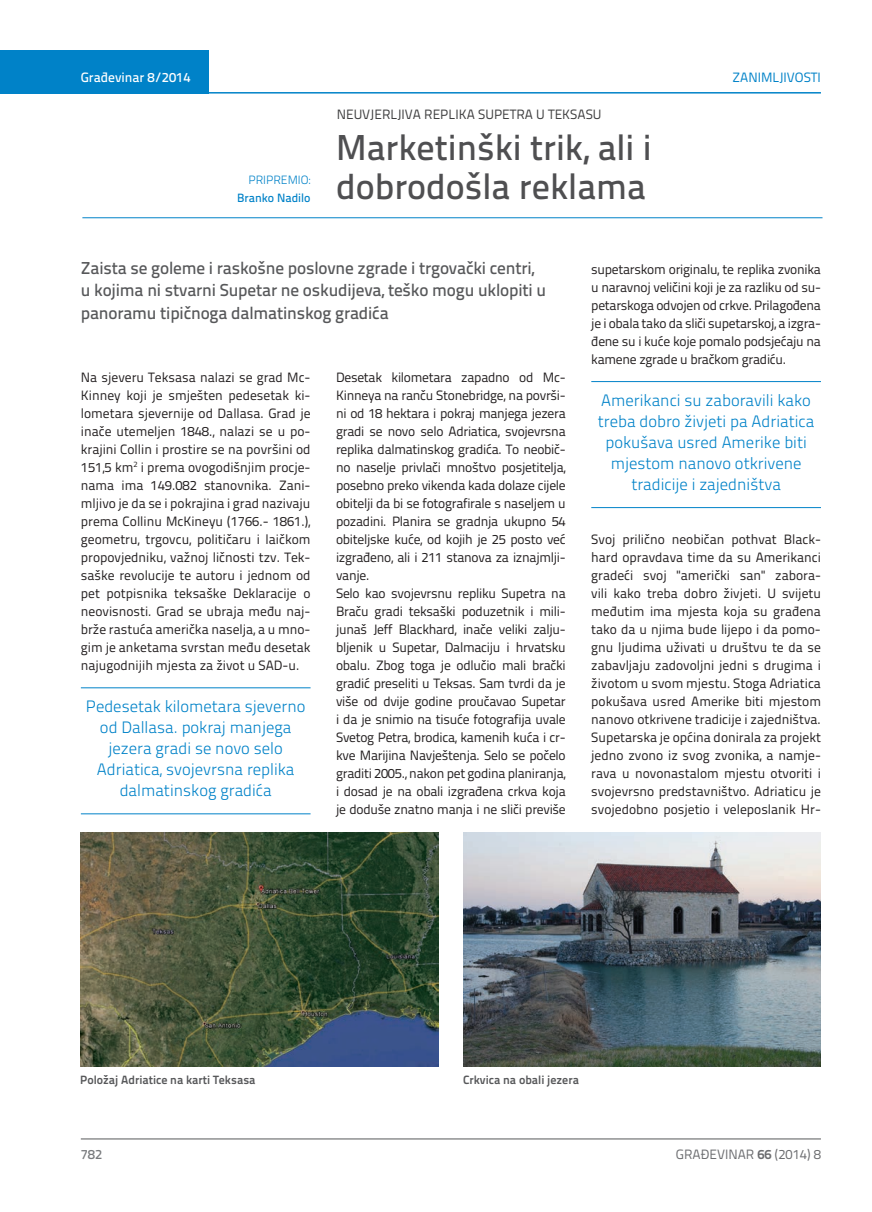
<style>
.page{position:relative;width:872px;height:1212px;background:#fff}
.page>*{position:absolute;margin:0;border:0;box-sizing:border-box;transform-origin:0 0}
.t1{font:500 36px/39px "Titillium Text 22 L";color:#4f4f51}
.t2{font:500 17.25px/22.5px "Titillium Text 22 L";letter-spacing:-.01em;color:#57585a}
.t3{font:300 16.5px/21px "Titillium Text 22 L";color:#0082c8;text-align:center}
.t4{font:13.5px/18px "Titillium Text 22 L";letter-spacing:-.02em;color:#231f20;text-align:justify}
.t5{font:13.5px "Titillium Text 22 L";color:#3e3e3f}
.t6{font:13.5px "Titillium Text 22 L";color:#6c6d70}
.t7{font:500 13.5px "Titillium Text 22 L";color:#fff}
.t8{font:13.5px "Titillium Text 22 L";color:#0082c8}
.t9{font:500 13.5px "Titillium Text 22 L";color:#787a7d}
.t10{font:700 12px "Titillium Text 22 L";color:#57585a}
.t11{font:500 12px "Titillium Text 22 L";color:#0082c8}
.t12{font:300 12px "Titillium Text 22 L";color:#0082c8}
.s1{font-weight:700}
</style>
<div class="page">
<hr style="left:81px;top:1139px;width:740px;height:1px;background:#57585a">
<div style="left:0;top:50px;width:208px;height:44px;background:#0082c8"></div>
<hr style="left:0;top:92px;width:821px;height:2px;background:#0082c8">
<hr style="left:591px;top:381px;width:230px;height:1px;background:#0082c8">
<hr style="left:591px;top:507px;width:230px;height:1px;background:#0082c8">
<hr style="left:82px;top:217px;width:740px;height:1px;background:#0082c8">
<hr style="left:81px;top:687px;width:229px;height:1px;background:#0082c8">
<hr style="left:81px;top:813px;width:229px;height:1px;background:#0082c8">
<img style="left:80px;top:832px;width:358px;height:234px">
<img style="left:463px;top:832px;width:358px;height:234px">
<p class="t7" style="left:81px;top:67px;width:111px">Građevinar 8/2014</p>
<p class="t8" style="left:732px;top:68px;width:90px">ZANIMLJIVOSTI</p>
<p class="t12" style="left:248px;top:171px;width:64px">PRIPREMIO:</p>
<p class="t11" style="left:237px;top:188px;width:75px">Branko Nadilo</p>
<p class="t5" style="left:337px;top:105px;width:266px">NEUVJERLJIVA REPLIKA SUPETRA U TEKSASU</p>
<h1 class="t1" style="left:336px;top:126px;width:317px">Marketinški trik, ali i dobrodošla reklama</h1>
<p class="t2" style="left:81px;top:255px;width:467px">Zaista se goleme i raskošne poslovne zgrade i trgovački centri, u kojima ni stvarni Supetar ne oskudijeva, teško mogu uklopiti u panoramu tipičnoga dalmatinskog gradića</p>
<p class="t4" style="left:81px;top:367px;width:231px">Na sjeveru Teksasa nalazi se grad Mc-Kinney koji je smješten pedesetak ki&shy;lometara sjevernije od Dallasa. Grad je inače utemeljen 1848., nalazi se u po&shy;krajini Collin i prostire se na površini od 151,5 km<sup>2</sup> i prema ovogodišnjim procje&shy;nama ima 149.082 stanovnika. Zani&shy;mljivo je da se i pokrajina i grad nazivaju prema Collinu McKineyu (1766.- 1861.), geometru, trgovcu, političaru i laičkom propovjedniku, važnoj ličnosti tzv. Tek&shy;saške revolucije te autoru i jednom od pet potpisnika teksaške Deklaracije o neovisnosti. Grad se ubraja među naj&shy;brže rastuća američka naselja, a u mno&shy;gim je anketama svrstan među desetak najugodnijih mjesta za život u SAD-u.</p>
<p class="t3" style="left:86px;top:695px;width:221px">Pedesetak kilometara sjeverno od Dallasa. pokraj manjega jezera gradi se novo selo<br>Adriatica, svojevrsna replika dalmatinskog gradića</p>
<p class="t4" style="left:336px;top:367px;width:231px;text-align:left">Desetak kilometara zapadno od Mc-Kinneya na ranču Stonebridge, na površi&shy;ni od 18 hektara i pokraj manjega jezera gradi se novo selo Adriatica, svojevrsna replika dalmatinskog gradića. To neobič&shy;no naselje privlači mnoštvo posjetitelja, posebno preko vikenda kada dolaze cijele obitelji da bi se fotografirale s naseljem u pozadini. Planira se gradnja ukupno 54 obiteljske kuće, od kojih je 25 posto već izgrađeno, ali i 211 stanova za iznajmlji&shy;vanje.<br>Selo kao svojevrsnu repliku Supetra na Braču gradi teksaški poduzetnik i mili&shy;junaš Jeff Blackhard, inače veliki zalju&shy;bljenik u Supetar, Dalmaciju i hrvatsku obalu. Zbog toga je odlučio mali brački gradić preseliti u Teksas. Sam tvrdi da je više od dvije godine proučavao Supetar i da je snimio na tisuće fotografija uvale Svetog Petra, brodica, kamenih kuća i cr&shy;kve Marijina Navještenja. Selo se počelo graditi 2005., nakon pet godina planiranja, i dosad je na obali izgrađena crkva koja je doduše znatno manja i ne sliči previše</p>
<p class="t4" style="left:591px;top:259px;width:231px">supetarskom originalu, te replika zvonika u naravnoj veličini koji je za razliku od su&shy;petarskoga odvojen od crkve. Prilagođena je i obala tako da sliči supetarskoj, a izgra&shy;đene su i kuće koje pomalo podsjećaju na kamene zgrade u bračkom gradiću.</p>
<p class="t3" style="left:598px;top:389px;width:218px">Amerikanci su zaboravili kako treba dobro živjeti pa Adriatica pokušava usred Amerike biti mjestom nanovo otkrivene tradicije i zajedništva</p>
<p class="t4" style="left:591px;top:529px;width:231px">Svoj prilično neobičan pothvat Black&shy;hard opravdava time da su Amerikanci gradeći svoj "američki san" zabora&shy;vili kako treba dobro živjeti. U svijetu međutim ima mjesta koja su građena tako da u njima bude lijepo i da pomo&shy;gnu ljudima uživati u društvu te da se zabavljaju zadovoljni jedni s drugima i životom u svom mjestu. Stoga Adriatica pokušava usred Amerike biti mjestom nanovo otkrivene tradicije i zajedništva.<br>Supetarska je općina donirala za projekt jedno zvono iz svog zvonika, a namje&shy;rava u novonastalom mjestu otvoriti i svojevrsno predstavništvo. Adriaticu je svojedobno posjetio i veleposlanik Hr-</p>
<p class="t10" style="left:80px;top:1071px;width:177px">Položaj Adriatice na karti Teksasa</p>
<p class="t10" style="left:463px;top:1071px;width:117px">Crkvica na obali jezera</p>
<p class="t9" style="left:81px;top:1144px;width:23px">782</p>
<p class="t6" style="left:676px;top:1144px;width:146px">GRAĐEVINAR <span class="s1">66</span> (2014) 8</p>
</div>
